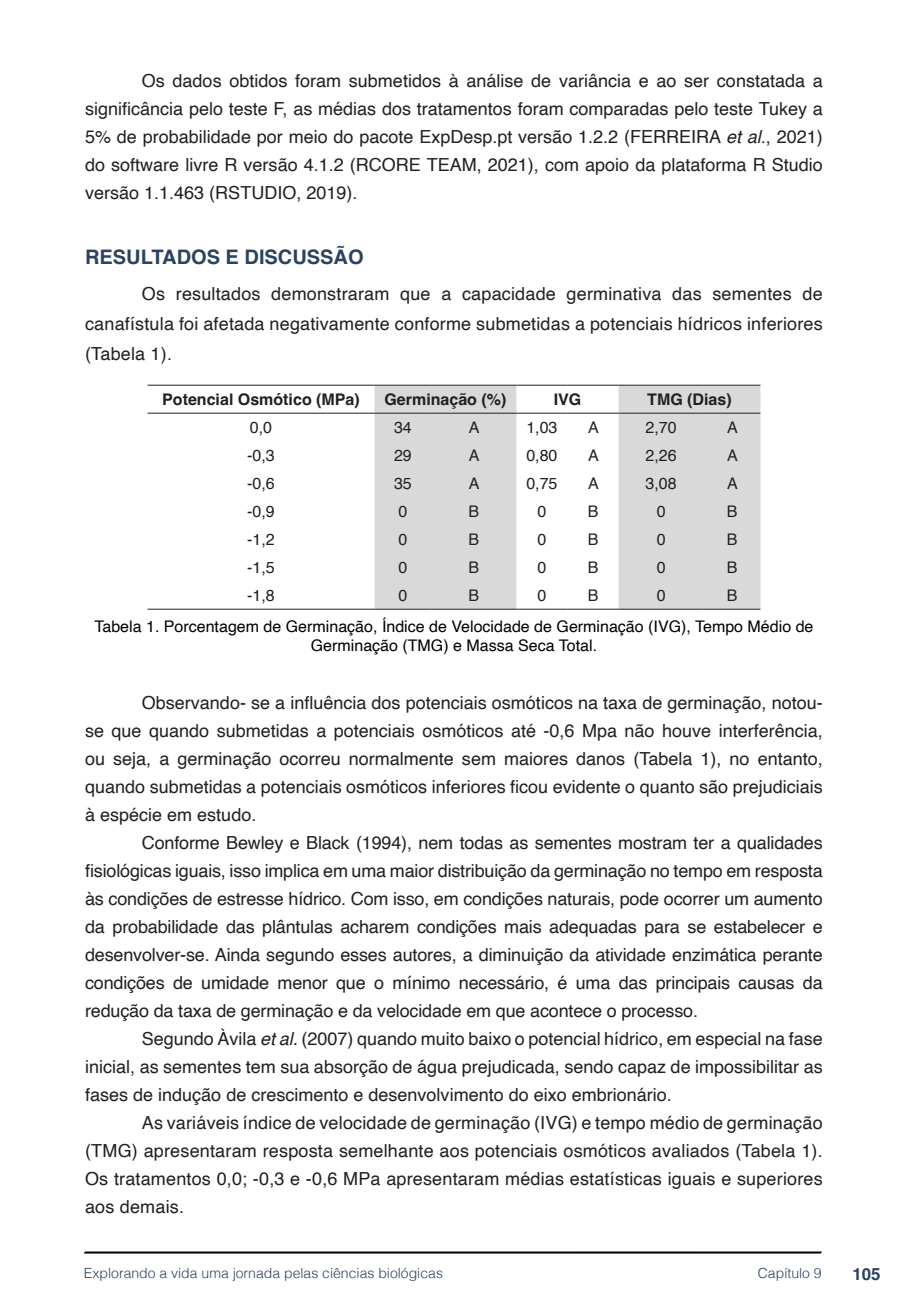
<style>
.page{position:relative;width:908px;height:1304px;background:#fff}
.page>*{position:absolute;margin:0;border:0;box-sizing:border-box;transform-origin:0 0}
.TITULOS{font:700 20px "Helvetica";color:#2a435e}
.txt{font:18px/28px "Helvetica";color:#231f20;text-align:justify}
.t1{font:700 16.8px "Helvetica";color:#2a435e}
.imagens_graf_tab{font:16px/19.2px "Helvetica";color:#000;text-align:center}
.tab_txt_centro{font:16px "Helvetica";color:#231f20}
.tab_txt_centro-2{font:700 16px "Helvetica";color:#231f20}
.t2{font:300 14px "Helvetica";color:#2a435e}
.s1{font-style:italic}
</style>
<div class="page">
<svg style="left:84px;top:1251px;width:737px;height:3px;background:#515151"></svg>
<svg style="left:374px;top:386px;width:386px;height:223px;fill:#d9d9d9"></svg>
<hr style="left:147px;top:609px;width:227px;height:1px;background:#231f20">
<hr style="left:374px;top:609px;width:57px;height:1px;background:#231f20">
<hr style="left:431px;top:609px;width:85px;height:1px;background:#231f20">
<hr style="left:516px;top:609px;width:51px;height:1px;background:#231f20">
<hr style="left:567px;top:609px;width:51px;height:1px;background:#231f20">
<hr style="left:618px;top:609px;width:85px;height:1px;background:#231f20">
<hr style="left:703px;top:609px;width:57px;height:1px;background:#231f20">
<hr style="left:147px;top:385px;width:227px;height:1px;background:#231f20">
<hr style="left:374px;top:385px;width:57px;height:1px;background:#231f20">
<hr style="left:431px;top:385px;width:85px;height:1px;background:#231f20">
<hr style="left:516px;top:385px;width:51px;height:1px;background:#231f20">
<hr style="left:567px;top:385px;width:51px;height:1px;background:#231f20">
<hr style="left:618px;top:385px;width:85px;height:1px;background:#231f20">
<hr style="left:703px;top:385px;width:57px;height:1px;background:#231f20">
<hr style="left:147px;top:413px;width:227px;height:1px;background:#231f20">
<hr style="left:374px;top:413px;width:57px;height:1px;background:#231f20">
<hr style="left:431px;top:413px;width:85px;height:1px;background:#231f20">
<hr style="left:516px;top:413px;width:51px;height:1px;background:#231f20">
<hr style="left:567px;top:413px;width:51px;height:1px;background:#231f20">
<hr style="left:618px;top:413px;width:85px;height:1px;background:#231f20">
<hr style="left:703px;top:413px;width:57px;height:1px;background:#231f20">
<p class="txt" style="left:85px;top:67px;width:739px;text-indent:57px">Os dados obtidos foram submetidos à análise de variância e ao ser constatada a significância pelo teste F, as médias dos tratamentos foram comparadas pelo teste Tukey a 5% de probabilidade por meio do pacote ExpDesp.pt versão 1.2.2 (FERREIRA <span class="s1">et al</span>., 2021) do software livre R versão 4.1.2 (RCORE TEAM, 2021), com apoio da plataforma R Studio versão 1.1.463 (RSTUDIO, 2019).</p>
<p class="TITULOS" style="left:85px;top:245px;width:280px">RESULTADOS E DISCUSSÃO</p>
<p class="txt" style="left:85px;top:279px;width:738px;line-height:30px;text-indent:57px">Os resultados demonstraram que a capacidade germinativa das sementes de canafístula foi afetada negativamente conforme submetidas a potenciais hídricos inferiores (Tabela 1).</p>
<p class="tab_txt_centro-2" style="left:162px;top:390px;width:199px">Potencial Osmótico (MPa)</p>
<p class="tab_txt_centro-2" style="left:384px;top:390px;width:123px">Germinação (%)</p>
<p class="tab_txt_centro-2" style="left:553px;top:390px;width:29px">IVG</p>
<p class="tab_txt_centro-2" style="left:647px;top:390px;width:86px">TMG (Dias)</p>
<p class="tab_txt_centro" style="left:250px;top:415px;width:24px">0,0</p>
<p class="tab_txt_centro" style="left:394px;top:415px;width:19px">34</p>
<p class="tab_txt_centro" style="left:468px;top:415px;width:12px">A</p>
<p class="tab_txt_centro" style="left:526px;top:415px;width:33px">1,03</p>
<p class="tab_txt_centro" style="left:588px;top:415px;width:12px">A</p>
<p class="tab_txt_centro" style="left:645px;top:415px;width:33px">2,70</p>
<p class="tab_txt_centro" style="left:726px;top:415px;width:12px">A</p>
<p class="tab_txt_centro" style="left:247px;top:443px;width:29px">-0,3</p>
<p class="tab_txt_centro" style="left:394px;top:443px;width:19px">29</p>
<p class="tab_txt_centro" style="left:468px;top:443px;width:12px">A</p>
<p class="tab_txt_centro" style="left:526px;top:443px;width:33px">0,80</p>
<p class="tab_txt_centro" style="left:588px;top:443px;width:12px">A</p>
<p class="tab_txt_centro" style="left:645px;top:443px;width:33px">2,26</p>
<p class="tab_txt_centro" style="left:726px;top:443px;width:12px">A</p>
<p class="tab_txt_centro" style="left:247px;top:471px;width:29px">-0,6</p>
<p class="tab_txt_centro" style="left:394px;top:471px;width:19px">35</p>
<p class="tab_txt_centro" style="left:468px;top:471px;width:12px">A</p>
<p class="tab_txt_centro" style="left:526px;top:471px;width:33px">0,75</p>
<p class="tab_txt_centro" style="left:588px;top:471px;width:12px">A</p>
<p class="tab_txt_centro" style="left:645px;top:471px;width:33px">3,08</p>
<p class="tab_txt_centro" style="left:726px;top:471px;width:12px">A</p>
<p class="tab_txt_centro" style="left:247px;top:499px;width:29px">-0,9</p>
<p class="tab_txt_centro" style="left:398px;top:499px;width:10px">0</p>
<p class="tab_txt_centro" style="left:468px;top:499px;width:12px">B</p>
<p class="tab_txt_centro" style="left:537px;top:499px;width:10px">0</p>
<p class="tab_txt_centro" style="left:587px;top:499px;width:12px">B</p>
<p class="tab_txt_centro" style="left:656px;top:499px;width:10px">0</p>
<p class="tab_txt_centro" style="left:726px;top:499px;width:12px">B</p>
<p class="tab_txt_centro" style="left:247px;top:527px;width:29px">-1,2</p>
<p class="tab_txt_centro" style="left:398px;top:527px;width:10px">0</p>
<p class="tab_txt_centro" style="left:468px;top:527px;width:12px">B</p>
<p class="tab_txt_centro" style="left:537px;top:527px;width:10px">0</p>
<p class="tab_txt_centro" style="left:587px;top:527px;width:12px">B</p>
<p class="tab_txt_centro" style="left:656px;top:527px;width:10px">0</p>
<p class="tab_txt_centro" style="left:726px;top:527px;width:12px">B</p>
<p class="tab_txt_centro" style="left:247px;top:555px;width:29px">-1,5</p>
<p class="tab_txt_centro" style="left:398px;top:555px;width:10px">0</p>
<p class="tab_txt_centro" style="left:468px;top:555px;width:12px">B</p>
<p class="tab_txt_centro" style="left:537px;top:555px;width:10px">0</p>
<p class="tab_txt_centro" style="left:587px;top:555px;width:12px">B</p>
<p class="tab_txt_centro" style="left:656px;top:555px;width:10px">0</p>
<p class="tab_txt_centro" style="left:726px;top:555px;width:12px">B</p>
<p class="tab_txt_centro" style="left:247px;top:583px;width:29px">-1,8</p>
<p class="tab_txt_centro" style="left:398px;top:583px;width:10px">0</p>
<p class="tab_txt_centro" style="left:468px;top:583px;width:12px">B</p>
<p class="tab_txt_centro" style="left:537px;top:583px;width:10px">0</p>
<p class="tab_txt_centro" style="left:587px;top:583px;width:12px">B</p>
<p class="tab_txt_centro" style="left:656px;top:583px;width:10px">0</p>
<p class="tab_txt_centro" style="left:726px;top:583px;width:12px">B</p>
<p class="imagens_graf_tab" style="left:94px;top:617px;width:720px">Tabela 1. Porcentagem de Germinação, Índice de Velocidade de Germinação (IVG), Tempo Médio de<br>Germinação (TMG) e Massa Seca Total.</p>
<p class="txt" style="left:85px;top:690px;width:738px;text-indent:57px">Observando- se a influência dos potenciais osmóticos na taxa de germinação, notou&shy;se que quando submetidas a potenciais osmóticos até -0,6 Mpa não houve interferência, ou seja, a germinação ocorreu normalmente sem maiores danos (Tabela 1), no entanto, quando submetidas a potenciais osmóticos inferiores ficou evidente o quanto são prejudiciais à espécie em estudo.</p>
<p class="txt" style="left:85px;top:830px;width:738px;text-indent:57px">Conforme Bewley e Black (1994), nem todas as sementes mostram ter a qualidades fisiológicas iguais, isso implica em uma maior distribuição da germinação no tempo em resposta às condições de estresse hídrico. Com isso, em condições naturais, pode ocorrer um aumento da probabilidade das plântulas acharem condições mais adequadas para se estabelecer e desenvolver-se. Ainda segundo esses autores, a diminuição da atividade enzimática perante condições de umidade menor que o mínimo necessário, é uma das principais causas da redução da taxa de germinação e da velocidade em que acontece o processo.</p>
<p class="txt" style="left:85px;top:1026px;width:739px;text-indent:57px">Segundo Àvila <span class="s1">et al.</span> (2007) quando muito baixo o potencial hídrico, em especial na fase inicial, as sementes tem sua absorção de água prejudicada, sendo capaz de impossibilitar as fases de indução de crescimento e desenvolvimento do eixo embrionário.</p>
<p class="txt" style="left:85px;top:1110px;width:738px;text-indent:57px">As variáveis índice de velocidade de germinação (IVG) e tempo médio de germinação (TMG) apresentaram resposta semelhante aos potenciais osmóticos avaliados (Tabela 1).<br>Os tratamentos 0,0; -0,3 e -0,6 MPa apresentaram médias estatísticas iguais e superiores aos demais.</p>
<p class="t2" style="left:84px;top:1261px;width:360px">Explorando a vida uma jornada pelas ciências biológicas</p>
<p class="t2" style="left:757px;top:1261px;width:65px">Capítulo 9</p>
<p class="t1" style="left:851px;top:1264px;width:30px">105</p>
</div>
